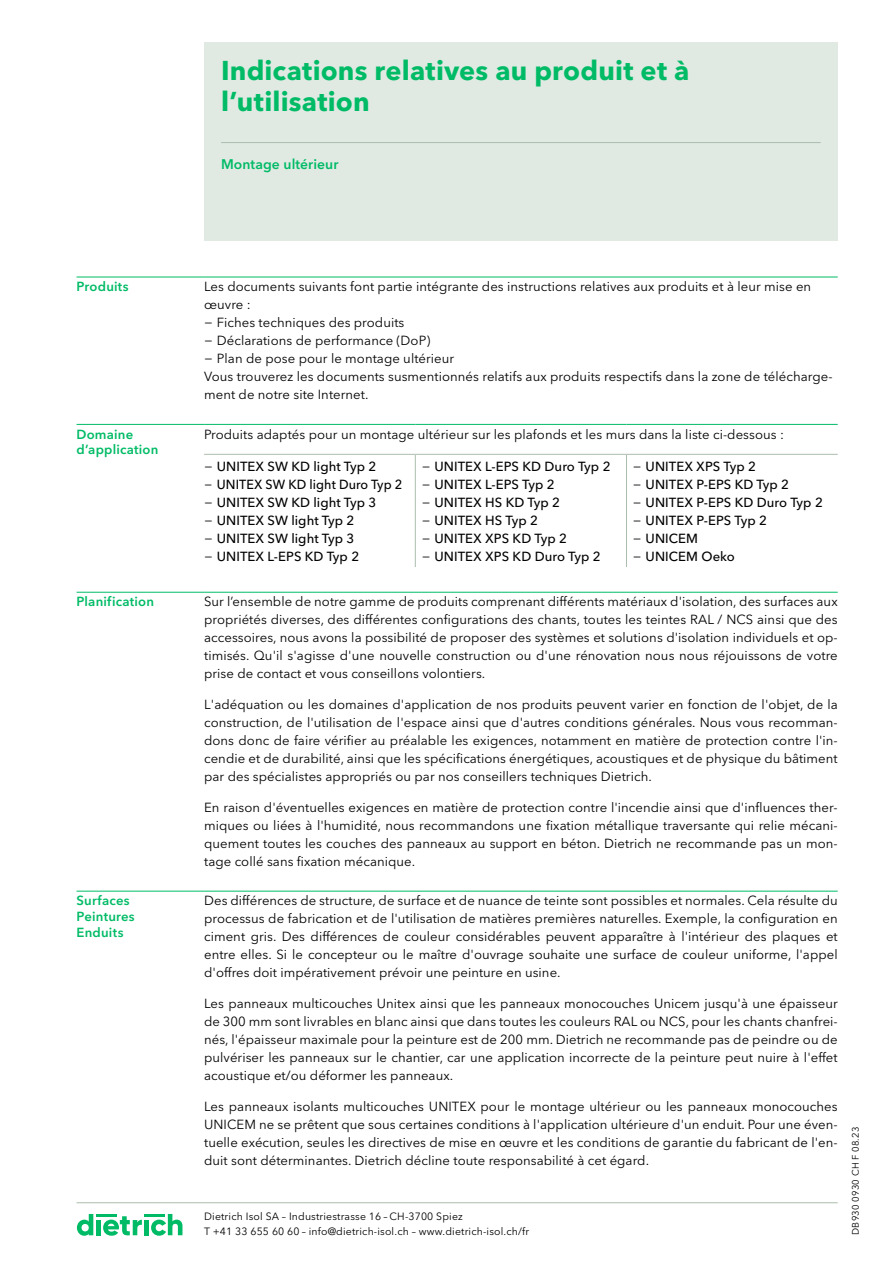
<style>
.page{position:relative;width:893px;height:1263px;background:#fff}
.page>*{position:absolute;margin:0;border:0;box-sizing:border-box;transform-origin:0 0}
.t1{font:700 27px/31.5px "Avenir Next W1 G";letter-spacing:.005em;color:#0b6}
.t2{font:600 13.8px "Avenir Next W1 G";letter-spacing:.005em;color:#0b6}
.t3{font:13.2px/18px "Avenir Next W1 G";letter-spacing:.005em;color:#000;text-align:justify}
.t4{font:500 13.2px/18px "Avenir Next W1 G";letter-spacing:.005em;color:#000}
.t5{font:600 13.2px/15.8px "Avenir Next W1 G";letter-spacing:.015em;color:#0b6}
.t6{font:10.5px/14.4px "Avenir Next W1 G";letter-spacing:.015em;color:#000}
.t7{font:9.3px "Avenir Next W1 G";letter-spacing:.025em;color:#000}
.s1{font-weight:400}
</style>
<div class="page">
<div style="left:204px;top:43px;width:634px;height:198px;background:#e1e9e3"></div>
<hr style="left:77px;top:1202px;width:761px;height:1px;background:#aabdad">
<svg style="left:77px;top:1214px;width:16px;height:21px"></svg>
<svg style="left:151px;top:1214px;width:31px;height:21px"></svg>
<div style="left:144px;top:1220px;width:5px;height:15px;background:#0b6"></div>
<hr style="left:144px;top:1214px;width:21px;height:2px;background:#0b6">
<div style="left:96px;top:1220px;width:5px;height:15px;background:#0b6"></div>
<hr style="left:96px;top:1214px;width:21px;height:2px;background:#0b6">
<svg style="left:103px;top:1216px;width:39px;height:19px"></svg>
<hr style="left:221px;top:142px;width:600px;height:1px;background:#aabdad">
<hr style="left:77px;top:277px;width:127px;height:1px;background:#0b6">
<hr style="left:204px;top:277px;width:634px;height:1px;background:#0b6">
<hr style="left:77px;top:424px;width:127px;height:1px;background:#0b6">
<hr style="left:204px;top:424px;width:211px;height:1px;background:#0b6">
<hr style="left:415px;top:424px;width:211px;height:1px;background:#0b6">
<hr style="left:626px;top:424px;width:212px;height:1px;background:#0b6">
<hr style="left:415px;top:454px;width:1px;height:113px;background:#aabdad">
<hr style="left:626px;top:454px;width:1px;height:113px;background:#aabdad">
<hr style="left:204px;top:454px;width:211px;height:1px;background:#aabdad">
<hr style="left:415px;top:454px;width:211px;height:1px;background:#aabdad">
<hr style="left:626px;top:454px;width:212px;height:1px;background:#aabdad">
<hr style="left:77px;top:592px;width:127px;height:1px;background:#0b6">
<hr style="left:204px;top:592px;width:634px;height:1px;background:#0b6">
<hr style="left:77px;top:891px;width:127px;height:1px;background:#0b6">
<hr style="left:204px;top:891px;width:634px;height:1px;background:#0b6">
<h1 class="t1" style="left:221px;top:52px;width:470px">Indications relatives au produit et à l’utilisation</h1>
<p class="t2" style="left:221px;top:153px;width:119px">Montage ultérieur</p>
<p class="t5" style="left:77px;top:278px;width:54px">Produits</p>
<p class="t3" style="left:204px;top:276px;width:630px;text-align:left">Les documents suivants font partie intégrante des instructions relatives aux produits et à leur mise en œuvre :<br>− Fiches techniques des produits<br>− Déclarations de performance (DoP)<br>− Plan de pose pour le montage ultérieur<br>Vous trouverez les documents susmentionnés relatifs aux produits respectifs dans la zone de télécharge&shy;ment de notre site Internet.</p>
<p class="t5" style="left:77px;top:425px;width:83px">Domaine d’application</p>
<p class="t3" style="left:204px;top:424px;width:581px">Produits adaptés pour un montage ultérieur sur les plafonds et les murs dans la liste ci-dessous :</p>
<p class="t4" style="left:204px;top:456px;width:200px"><span class="s1">−</span> UNITEX SW KD light Typ 2<br><span class="s1">−</span> UNITEX SW KD light Duro Typ 2 <span class="s1">−</span> UNITEX SW KD light Typ 3<br><span class="s1">−</span> UNITEX SW light Typ 2<br><span class="s1">−</span> UNITEX SW light Typ 3<br><span class="s1">−</span> UNITEX L-EPS KD Typ 2</p>
<p class="t4" style="left:422px;top:456px;width:190px"><span class="s1">−</span> UNITEX L-EPS KD Duro Typ 2 <span class="s1">−</span> UNITEX L-EPS Typ 2<br><span class="s1">−</span> UNITEX HS KD Typ 2<br><span class="s1">−</span> UNITEX HS Typ 2<br><span class="s1">−</span> UNITEX XPS KD Typ 2<br><span class="s1">−</span> UNITEX XPS KD Duro Typ 2</p>
<p class="t4" style="left:633px;top:456px;width:191px"><span class="s1">−</span> UNITEX XPS Typ 2<br><span class="s1">−</span> UNITEX P-EPS KD Typ 2<br><span class="s1">−</span> UNITEX P-EPS KD Duro Typ 2 <span class="s1">−</span> UNITEX P-EPS Typ 2<br><span class="s1">−</span> UNICEM<br><span class="s1">−</span> UNICEM Oeko</p>
<p class="t5" style="left:77px;top:593px;width:79px">Planification</p>
<p class="t3" style="left:204px;top:591px;width:635px">Sur l’ensemble de notre gamme de produits comprenant différents matériaux d'isolation, des surfaces aux propriétés diverses, des différentes configurations des chants, toutes les teintes RAL / NCS ainsi que des accessoires, nous avons la possibilité de proposer des systèmes et solutions d'isolation individuels et op&shy;timisés. Qu'il s'agisse d'une nouvelle construction ou d'une rénovation nous nous réjouissons de votre prise de contact et vous conseillons volontiers.</p>
<p class="t3" style="left:204px;top:694px;width:635px">L'adéquation ou les domaines d'application de nos produits peuvent varier en fonction de l'objet, de la construction, de l'utilisation de l'espace ainsi que d'autres conditions générales. Nous vous recomman&shy;dons donc de faire vérifier au préalable les exigences, notamment en matière de protection contre l'in&shy;cendie et de durabilité, ainsi que les spécifications énergétiques, acoustiques et de physique du bâtiment par des spécialistes appropriés ou par nos conseillers techniques Dietrich.</p>
<p class="t3" style="left:204px;top:797px;width:635px">En raison d'éventuelles exigences en matière de protection contre l'incendie ainsi que d'influences ther&shy;miques ou liées à l'humidité, nous recommandons une fixation métallique traversante qui relie mécani&shy;quement toutes les couches des panneaux au support en béton. Dietrich ne recommande pas un mon&shy;tage collé sans fixation mécanique.</p>
<p class="t5" style="left:77px;top:892px;width:60px">Surfaces<br>Peintures<br>Enduits</p>
<p class="t3" style="left:204px;top:890px;width:635px">Des différences de structure, de surface et de nuance de teinte sont possibles et normales. Cela résulte du processus de fabrication et de l'utilisation de matières premières naturelles. Exemple, la configuration en ciment gris. Des différences de couleur considérables peuvent apparaître à l'intérieur des plaques et entre elles. Si le concepteur ou le maître d'ouvrage souhaite une surface de couleur uniforme, l'appel d'offres doit impérativement prévoir une peinture en usine.</p>
<p class="t3" style="left:204px;top:993px;width:635px">Les panneaux multicouches Unitex ainsi que les panneaux monocouches Unicem jusqu'à une épaisseur de 300 mm sont livrables en blanc ainsi que dans toutes les couleurs RAL ou NCS, pour les chants chanfrei&shy;nés, l'épaisseur maximale pour la peinture est de 200 mm. Dietrich ne recommande pas de peindre ou de pulvériser les panneaux sur le chantier, car une application incorrecte de la peinture peut nuire à l'effet acoustique et/ou déformer les panneaux.</p>
<p class="t3" style="left:204px;top:1096px;width:635px">Les panneaux isolants multicouches UNITEX pour le montage ultérieur ou les panneaux monocouches UNICEM ne se prêtent que sous certaines conditions à l'application ultérieure d'un enduit. Pour une éven&shy;tuelle exécution, seules les directives de mise en œuvre et les conditions de garantie du fabricant de l'en&shy;duit sont déterminantes. Dietrich décline toute responsabilité à cet égard.</p>
<p class="t6" style="left:204px;top:1208px;width:327px">Dietrich Isol SA – Industriestrasse 16 – CH-3700 Spiez<br>T +41 33 655 60 60 – info@dietrich-isol.ch – www.dietrich-isol.ch/fr</p>
<p class="t7" style="left:848px;top:1235px;width:110px;rotate:-90deg">DB930 0930 CH F 08.23</p>
</div>
